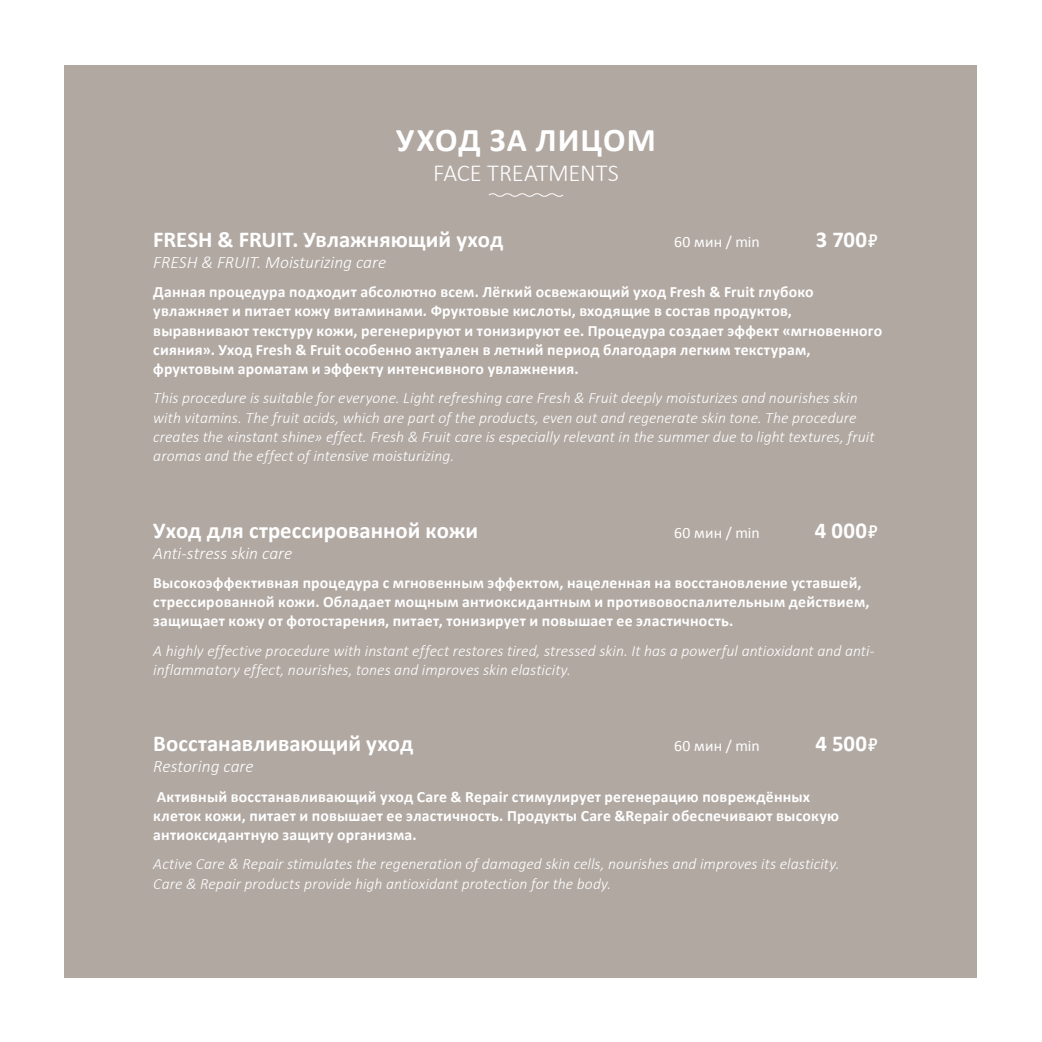
<style>
.page{position:relative;width:1042px;height:1042px;background:#fff}
.page>*{position:absolute;margin:0;border:0;box-sizing:border-box;transform-origin:0 0}
.t1{font:700 33.25px "Calibri";letter-spacing:.03em;color:#fff}
.t2{font:300 24.5px "Calibri";letter-spacing:-.01em;color:#fff}
.t3{font:700 22.75px "Calibri";color:#fff}
.t4{font:italic 300 17.5px "Calibri";color:#fff}
.t5{font:700 15.75px/19.2px "Calibri";letter-spacing:.015em;color:#fff}
.t6{font:italic 300 15.75px/19.2px "Calibri";letter-spacing:.005em;color:#fff}
.t7{font:15.75px "Calibri";letter-spacing:.01em;color:#fff}
.s1{font-family:"PT Rouble Sans";font-weight:400;font-size:19.25px}
</style>
<div class="page">
<div style="left:64px;top:64px;width:913px;height:913px;background:#b1a8a2"></div>
<svg style="left:488px;top:193px;width:75px;height:4px"></svg>
<h1 class="t1" style="left:396px;top:119px;width:261px">УХОД ЗА ЛИЦОМ</h1>
<h2 class="t2" style="left:433px;top:157px;width:187px">FACE TREATMENTS</h2>
<h3 class="t3" style="left:153px;top:225px;width:351px">FRESH &amp; FRUIT. Увлажняющий уход</h3>
<p class="t7" style="left:674px;top:232px;width:87px">60 мин / min</p>
<h3 class="t3" style="left:815px;top:225px;width:64px">3 700<span class="s1">7</span></h3>
<p class="t4" style="left:153px;top:251px;width:234px">FRESH &amp; FRUIT. Moisturizing care</p>
<p class="t5" style="left:153px;top:282px;width:730px">Данная процедура подходит абсолютно всем. Лёгкий освежающий уход Fresh &amp; Fruit глубоко увлажняет и питает кожу витаминами. Фруктовые кислоты, входящие в состав продуктов, выравнивают текстуру кожи, регенерируют и тонизируют ее. Процедура создает эффект «мгновенного сияния». Уход Fresh &amp; Fruit особенно актуален в летний период благодаря легким текстурам, фруктовым ароматам и эффекту интенсивного увлажнения.</p>
<p class="t6" style="left:153px;top:388px;width:723px">This procedure is suitable for everyone. Light refreshing care Fresh &amp; Fruit deeply moisturizes and nourishes skin with vitamins. The fruit acids, which are part of the products, even out and regenerate skin tone. The procedure creates the «instant shine» effect. Fresh &amp; Fruit care is especially relevant in the summer due to light textures, fruit aromas and the effect of intensive moisturizing.</p>
<h3 class="t3" style="left:153px;top:516px;width:326px">Уход для стрессированной кожи</h3>
<p class="t7" style="left:674px;top:522px;width:87px">60 мин / min</p>
<h3 class="t3" style="left:815px;top:516px;width:64px">4 000<span class="s1">7</span></h3>
<p class="t4" style="left:153px;top:542px;width:140px">Anti-stress skin care</p>
<p class="t5" style="left:153px;top:573px;width:718px">Высокоэффективная процедура с мгновенным эффектом, нацеленная на восстановление уставшей, стрессированной кожи. Обладает мощным антиоксидантным и противовоспалительным действием, защищает кожу от фотостарения, питает, тонизирует и повышает ее эластичность.</p>
<p class="t6" style="left:153px;top:640px;width:723px">A highly effective procedure with instant effect restores tired, stressed skin. It has a powerful antioxidant and anti&shy;inflammatory effect, nourishes, tones and improves skin elasticity.</p>
<h3 class="t3" style="left:153px;top:729px;width:261px">Восстанавливающий уход</h3>
<p class="t7" style="left:674px;top:736px;width:87px">60 мин / min</p>
<h3 class="t3" style="left:815px;top:729px;width:64px">4 500<span class="s1">7</span></h3>
<p class="t4" style="left:153px;top:756px;width:102px">Restoring care</p>
<p class="t5" style="left:153px;top:787px;width:687px">Активный восстанавливающий уход Care &amp; Repair стимулирует регенерацию повреждённых клеток кожи, питает и повышает ее эластичность. Продукты Care &amp;Repair обеспечивают высокую антиоксидантную защиту организма.</p>
<p class="t6" style="left:153px;top:854px;width:688px">Active Care &amp; Repair stimulates the regeneration of damaged skin cells, nourishes and improves its elasticity.<br>Care &amp; Repair products provide high antioxidant protection for the body.</p>
</div>
